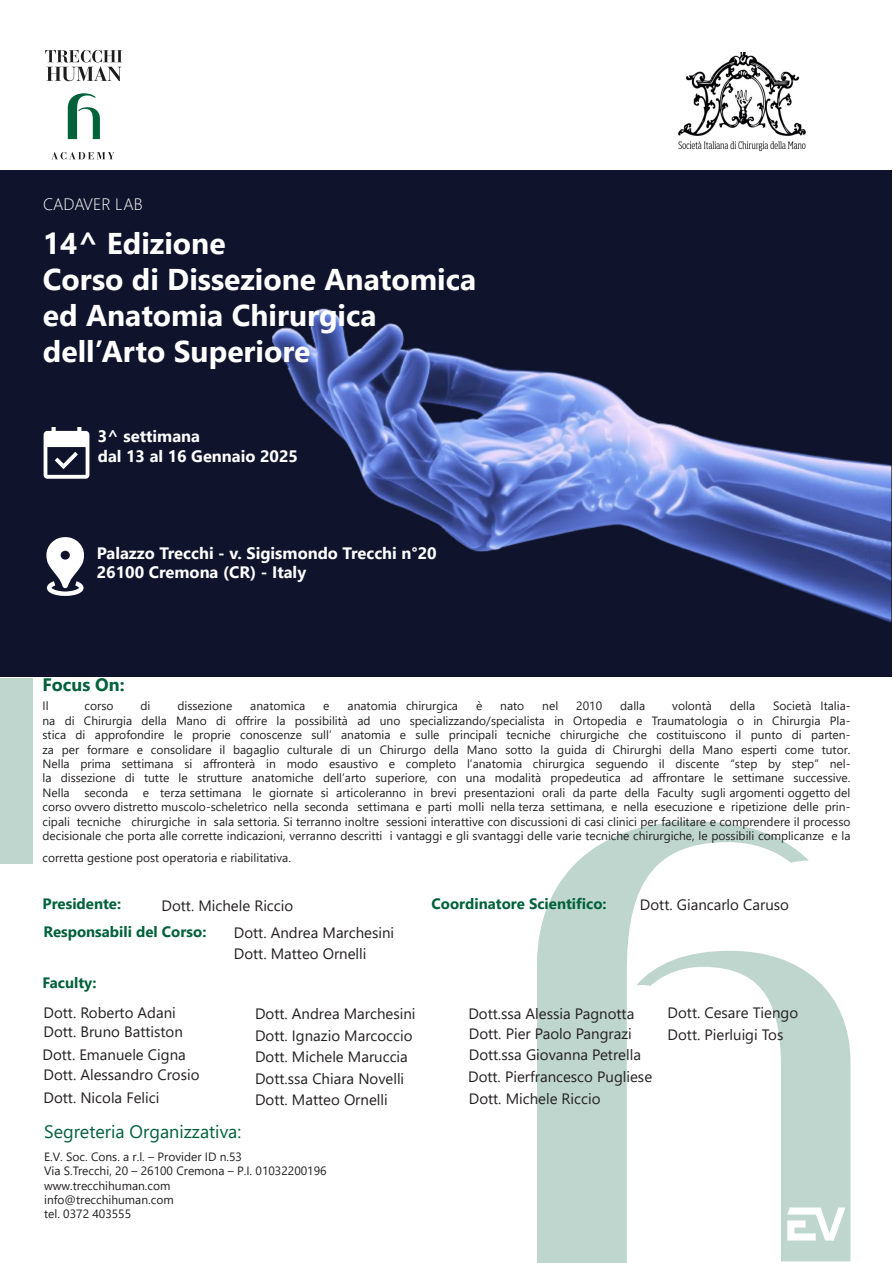
<style>
.page{position:relative;width:893px;height:1263px;background:#fff}
.page>*{position:absolute;margin:0;border:0;box-sizing:border-box;transform-origin:0 0}
.t1{font:700 30px/36px "Segoe UI";color:#fff}
.t2{font:18px "Segoe UI";color:#00613b}
.t3{font:700 18px "Segoe UI";color:#00613b}
.t4{font:700 16.5px/19.8px "Segoe UI";color:#fff}
.t5{font:300 16.5px "Segoe UI";color:#fff}
.t6{font:15px "Segoe UI";color:#231f20}
.t7{font:700 15px "Segoe UI";color:#00613b}
.t8{font:12px/14.4px "Segoe UI";color:#231f20;text-align:justify}
</style>
<div class="page">
<svg style="left:537px;top:821px;width:272px;height:442px;fill:#bfd6cf"></svg>
<svg style="left:636px;top:951px;width:214px;height:310px"></svg>
<svg style="left:787px;top:1207px;width:58px;height:33px"></svg>
<img style="left:0;top:171px;width:891px;height:505px">
<svg style="left:45px;top:50px;width:77px;height:31px"></svg>
<svg style="left:68px;top:93px;width:32px;height:46px"></svg>
<svg style="left:52px;top:152px;width:62px;height:7px"></svg>
<div style="left:0;top:678px;width:32px;height:186px;background:#bfd6cf"></div>
<svg style="left:46px;top:537px;width:38px;height:59px"></svg>
<svg style="left:44px;top:427px;width:45px;height:52px"></svg>
<img style="left:678px;top:53px;width:128px;height:99px">
<p class="t5" style="left:43px;top:189px;width:101px">CADAVER LAB</p>
<p class="t1" style="left:43px;top:223px;width:435px">14^ Edizione<br>Corso di Dissezione Anatomica ed Anatomia Chirurgica dell’Arto Superiore</p>
<p class="t4" style="left:98px;top:425px;width:202px">3^ settimana<br>dal 13 al 16 Gennaio 2025</p>
<p class="t4" style="left:97px;top:542px;width:341px">Palazzo Trecchi - v. Sigismondo Trecchi n°20</p>
<p class="t4" style="left:97px;top:561px;width:211px">26100 Cremona (CR) - Italy</p>
<p class="t3" style="left:43px;top:668px;width:84px">Focus On:</p>
<p class="t8" style="left:43px;top:698px;width:8px">Il</p>
<p class="t8" style="left:85px;top:698px;width:30px">corso</p>
<p class="t8" style="left:140px;top:698px;width:11px">di</p>
<p class="t8" style="left:177px;top:698px;width:56px">dissezione</p>
<p class="t8" style="left:250px;top:698px;width:56px">anatomica</p>
<p class="t8" style="left:323px;top:698px;width:8px">e</p>
<p class="t8" style="left:348px;top:698px;width:112px">anatomia chirurgica</p>
<p class="t8" style="left:476px;top:698px;width:8px">è</p>
<p class="t8" style="left:500px;top:698px;width:25px">nato</p>
<p class="t8" style="left:542px;top:698px;width:17px">nel</p>
<p class="t8" style="left:576px;top:698px;width:27px">2010</p>
<p class="t8" style="left:620px;top:698px;width:27px">dalla</p>
<p class="t8" style="left:672px;top:698px;width:41px">volontà</p>
<p class="t8" style="left:730px;top:698px;width:27px">della</p>
<p class="t8" style="left:43px;top:698px;width:809px;text-indent:731px">Società Italia&shy;na di Chirurgia della Mano di offrire la possibilità ad uno specializzando/specialista in Ortopedia e Traumatologia o in Chirurgia Pla&shy;stica di approfondire le proprie conoscenze sull’ anatomia e sulle principali tecniche chirurgiche che costituiscono il punto di parten&shy;za per formare e consolidare il bagaglio culturale di un Chirurgo della Mano sotto la guida di Chirurghi della Mano esperti come tutor.</p>
<p class="t8" style="left:43px;top:755px;width:809px">Nella prima settimana si affronterà in modo esaustivo e completo l’anatomia chirurgica seguendo il discente “step by step” nel&shy;la dissezione di tutte le strutture anatomiche dell’arto superiore, con una modalità propedeutica ad affrontare le settimane successive.</p>
<p class="t8" style="left:43px;top:784px;width:809px">Nella seconda e terza settimana le giornate si articoleranno in brevi presentazioni orali da parte della Faculty sugli argomenti oggetto del corso ovvero distretto muscolo-scheletrico nella seconda settimana e parti molli nella terza settimana, e nella esecuzione e ripetizione delle prin&shy;cipali tecniche chirurgiche in sala settoria. Si terranno inoltre sessioni interattive con discussioni di casi clinici per facilitare e comprendere il processo decisionale che porta alle corrette indicazioni, verranno descritti i vantaggi e gli svantaggi delle varie tecniche chirurgiche, le possibili complicanze e la</p>
<p class="t8" style="left:43px;top:849px;width:250px">corretta gestione post operatoria e riabilitativa.</p>
<p class="t7" style="left:43px;top:889px;width:80px">Presidente:</p>
<p class="t6" style="left:162px;top:892px;width:133px">Dott. Michele Riccio</p>
<p class="t7" style="left:432px;top:889px;width:177px">Coordinatore Scientifico:</p>
<p class="t6" style="left:640px;top:890px;width:150px">Dott. Giancarlo Caruso</p>
<p class="t7" style="left:44px;top:917px;width:164px">Responsabili del Corso:</p>
<p class="t6" style="left:234px;top:918px;width:162px">Dott. Andrea Marchesini</p>
<p class="t6" style="left:234px;top:940px;width:134px">Dott. Matteo Ornelli</p>
<p class="t7" style="left:43px;top:968px;width:55px">Faculty:</p>
<p class="t6" style="left:44px;top:998px;width:134px">Dott. Roberto Adani</p>
<p class="t6" style="left:44px;top:1017px;width:141px">Dott. Bruno Battiston</p>
<p class="t6" style="left:43px;top:1041px;width:145px">Dott. Emanuele Cigna</p>
<p class="t6" style="left:44px;top:1061px;width:157px">Dott. Alessandro Crosio</p>
<p class="t6" style="left:44px;top:1083px;width:117px">Dott. Nicola Felici</p>
<p class="t6" style="left:255px;top:999px;width:162px">Dott. Andrea Marchesini</p>
<p class="t6" style="left:255px;top:1022px;width:159px">Dott. Ignazio Marcoccio</p>
<p class="t6" style="left:255px;top:1043px;width:154px">Dott. Michele Maruccia</p>
<p class="t6" style="left:255px;top:1064px;width:151px">Dott.ssa Chiara Novelli</p>
<p class="t6" style="left:255px;top:1085px;width:134px">Dott. Matteo Ornelli</p>
<p class="t2" style="left:44px;top:1115px;width:199px">Segreteria Organizzativa:</p>
<p class="t8" style="left:44px;top:1148px;width:199px">E.V. Soc. Cons. a r.l. – Provider ID n.53</p>
<p class="t8" style="left:44px;top:1162px;width:284px">Via S.Trecchi, 20 – 26100 Cremona – P.I. 01032200196</p>
<p class="t8" style="left:44px;top:1177px;width:128px">www.trecchihuman.com</p>
<p class="t8" style="left:44px;top:1191px;width:131px">info@trecchihuman.com</p>
<p class="t8" style="left:44px;top:1206px;width:89px">tel. 0372 403555</p>
<p class="t6" style="left:468px;top:999px;width:167px">Dott.ssa Alessia Pagnotta</p>
<p class="t6" style="left:469px;top:1019px;width:164px">Dott. Pier Paolo Pangrazi</p>
<p class="t6" style="left:469px;top:1041px;width:174px">Dott.ssa Giovanna Petrella</p>
<p class="t6" style="left:468px;top:1063px;width:185px">Dott. Pierfrancesco Pugliese</p>
<p class="t6" style="left:469px;top:1084px;width:133px">Dott. Michele Riccio</p>
<p class="t6" style="left:668px;top:998px;width:132px">Dott. Cesare Tiengo</p>
<p class="t6" style="left:668px;top:1020px;width:117px">Dott. Pierluigi Tos</p>
</div>
